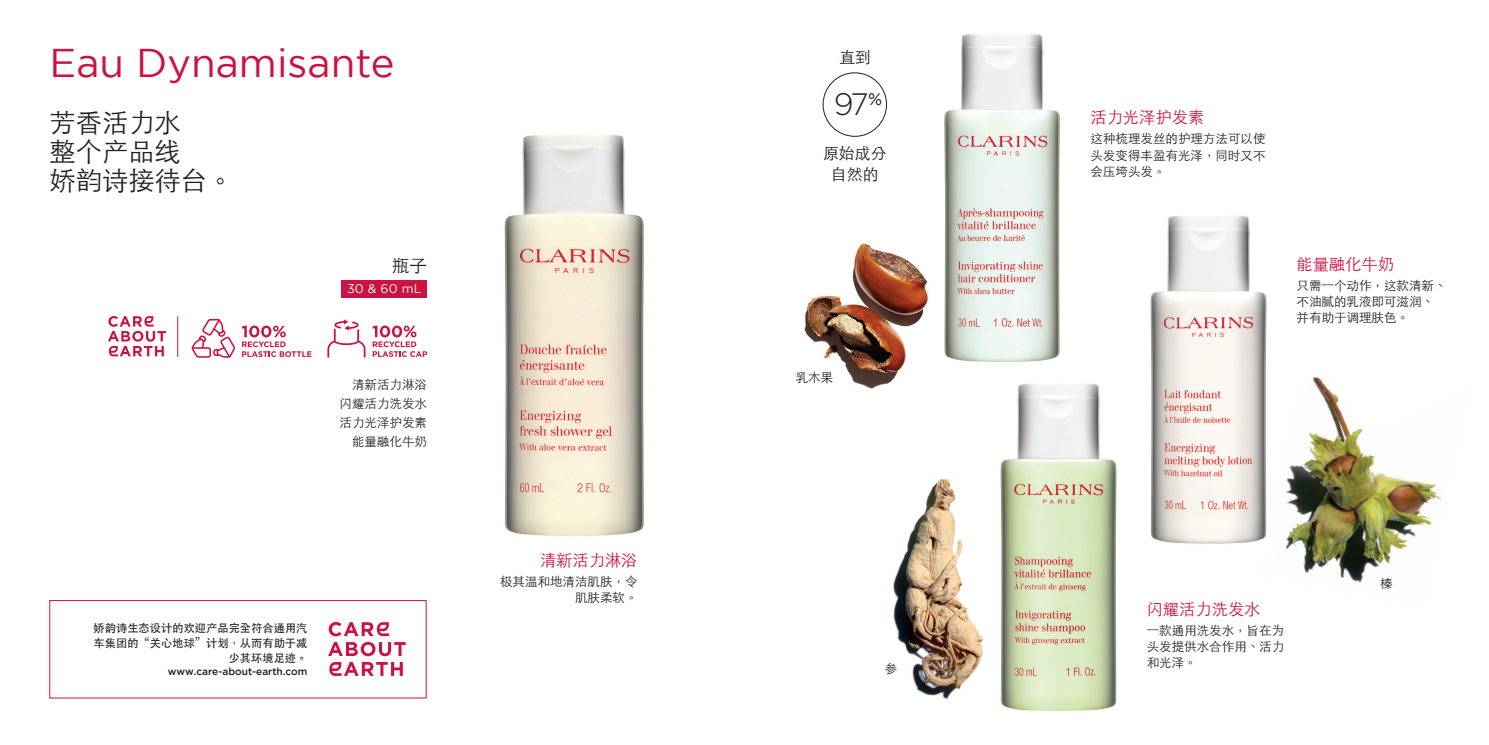
<style>
.page{position:relative;width:1489px;height:745px;background:#fff}
.page>*{position:absolute;margin:0;border:0;box-sizing:border-box;transform-origin:0 0}
.t1{font:40px "Gotham";color:#cd1141}
.t2{font:300 31px "Gotham";color:#231f20}
.t3{font:300 26.25px/28.8px "ST Heiti TC";color:#231f20}
.t4{font:300 17.5px "ST Heiti TC";color:#231f20}
.t5{font:300 16.25px "ST Heiti TC";color:#cd1141}
.t6{font:300 15.88px/21.2px "ST Heiti TC";color:#231f20;text-align:center}
.t7{font:300 12.5px/16.2px "ST Heiti TC";color:#231f20;text-align:justify}
.t8{font:12.5px "Gotham";color:#fff}
.t9{font:500 11.25px/15px "ST Heiti TC";color:#231f20;text-align:right}
.t10{font:500 10.12px "Gotham";color:#231f20}
</style>
<div class="page">
<img style="left:1000px;top:383px;width:117px;height:328px">
<img style="left:944px;top:34px;width:116px;height:328px">
<img style="left:504px;top:135px;width:140px;height:401px">
<div style="left:50px;top:600px;width:376px;height:97px;border:1px solid #cd1141"></div>
<img style="left:804px;top:243px;width:124px;height:146px">
<img style="left:1285px;top:377px;width:156px;height:206px">
<img style="left:1150px;top:215px;width:117px;height:329px">
<img style="left:893px;top:479px;width:90px;height:220px">
<svg style="left:328px;top:622px;width:78px;height:33px"></svg>
<svg style="left:329px;top:661px;width:74px;height:14px"></svg>
<div style="left:822px;top:72px;width:64px;height:65px;border:1px solid #231f20;border-radius:50%"></div>
<div style="left:341px;top:279px;width:85px;height:18px;background:#cd1141"></div>
<svg style="left:108px;top:316px;width:58px;height:40px"></svg>
<hr style="left:177px;top:316px;width:1px;height:40px;background:#cd1141">
<svg style="left:372px;top:325px;width:55px;height:32px"></svg>
<svg style="left:327px;top:319px;width:38px;height:38px"></svg>
<svg style="left:242px;top:325px;width:69px;height:32px"></svg>
<svg style="left:191px;top:318px;width:44px;height:39px"></svg>
<h1 class="t1" style="left:50px;top:40px;width:346px">Eau Dynamisante</h1>
<h3 class="t3" style="left:50px;top:105px;width:185px">芳香活力水<br>整个产品线<br>娇韵诗接待台。</h3>
<h3 class="t4" style="left:392px;top:250px;width:36px">瓶子</h3>
<p class="t8" style="left:347px;top:281px;width:76px">30 &amp; 60 mL</p>
<p class="t7" style="left:339px;top:373px;width:89px;line-height:19.1px;text-align:right">清新活力淋浴闪耀活力洗发水活力光泽护发素能量融化牛奶</p>
<p class="t9" style="left:94px;top:620px;width:215px">娇韵诗生态设计的欢迎产品完全符合通用汽车集团的“关心地球”计划，从而有助于减少其环境足迹。</p>
<p class="t10" style="left:168px;top:664px;width:141px">www.care-about-earth.com</p>
<h3 class="t5" style="left:540px;top:545px;width:99px">清新活力淋浴</h3>
<p class="t7" style="left:500px;top:571px;width:139px;text-align:right">极其温和地清洁肌肤，令肌肤柔软。</p>
<p class="t6" style="left:839px;top:45px;width:33px">直到</p>
<h2 class="t2" style="left:833px;top:87px;width:50px">97<sup>%</sup></h2>
<p class="t6" style="left:823px;top:141px;width:65px">原始成分自然的</p>
<p class="t7" style="left:795px;top:368px;width:39px">乳木果</p>
<p class="t7" style="left:884px;top:658px;width:14px">参</p>
<h3 class="t5" style="left:1090px;top:103px;width:115px">活力光泽护发素</h3>
<p class="t7" style="left:1090px;top:129px;width:176px">这种梳理发丝的护理方法可以使头发变得丰盈有光泽，同时又不会压垮头发。</p>
<h3 class="t5" style="left:1296px;top:250px;width:99px">能量融化牛奶</h3>
<p class="t7" style="left:1296px;top:275px;width:151px;text-align:left">只需一个动作，这款清新、不油腻的乳液即可滋润、并有助于调理肤色。</p>
<h3 class="t5" style="left:1146px;top:594px;width:115px">闪耀活力洗发水</h3>
<p class="t7" style="left:1146px;top:620px;width:139px">一款通用洗发水，旨在为头发提供水合作用、活力和光泽。</p>
<p class="t7" style="left:1380px;top:574px;width:14px">榛</p>
</div>
